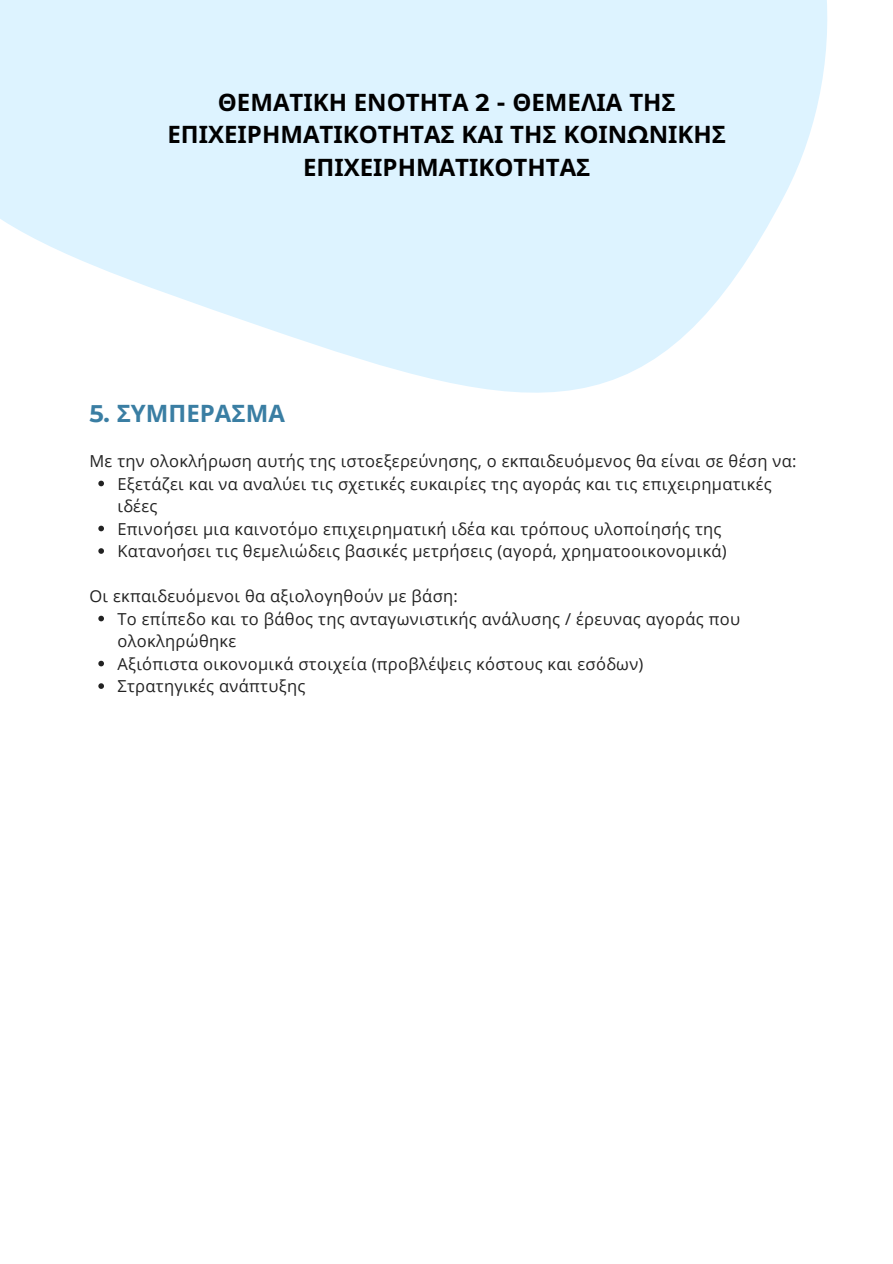
<style>
.page{position:relative;width:893px;height:1264px;background:#fff}
.page>*{position:absolute;margin:0;border:0;box-sizing:border-box;transform-origin:0 0}
.t1{font:700 24px/32.5px "Noto Sans";color:#000;text-align:center}
.t2{font:700 24px "Noto Sans";color:#3a7ea3}
.t3{font:16.5px/22.5px "Open Sans";letter-spacing:.02em;color:#222}
.s1{font-family:"Montserrat"}
</style>
<div class="page">
<svg style="left:0;top:0;width:828px;height:393px;fill:#ddf3ff"></svg>
<svg style="left:98px;top:480px;width:6px;height:6px"></svg>
<svg style="left:98px;top:525px;width:6px;height:6px"></svg>
<svg style="left:98px;top:548px;width:6px;height:6px"></svg>
<svg style="left:98px;top:615px;width:6px;height:6px"></svg>
<svg style="left:98px;top:660px;width:6px;height:6px"></svg>
<svg style="left:98px;top:683px;width:6px;height:6px"></svg>
<p class="t1" style="left:167px;top:85px;width:560px">ΘΕΜΑΤΙΚΗ ΕΝΟΤΗΤΑ <span class="s1">2 -</span> ΘΕΜΕΛΙΑ ΤΗΣ<br>ΕΠΙΧΕΙΡΗΜΑΤΙΚΟΤΗΤΑΣ ΚΑΙ ΤΗΣ ΚΟΙΝ<span class="s1">Ω</span>ΝΙΚΗΣ<br>ΕΠΙΧΕΙΡΗΜΑΤΙΚΟΤΗΤΑΣ</p>
<p class="t2" style="left:89px;top:396px;width:197px"><span class="s1">5.</span> ΣΥΜΠΕΡΑΣΜΑ</p>
<p class="t3" style="left:89px;top:449px;width:708px">Με την ολοκλήρωση αυτής της ιστοεξερεύνησης, ο εκπαιδευόμενος θα είναι σε θέση να:</p>
<p class="t3" style="left:117px;top:472px;width:656px">Εξετάζει και να αναλύει τις σχετικές ευκαιρίες της αγοράς και τις επιχειρηματικές ιδέες</p>
<p class="t3" style="left:117px;top:517px;width:605px">Επινοήσει μια καινοτόμο επιχειρηματική ιδέα και τρόπους υλοποίησής της</p>
<p class="t3" style="left:117px;top:539px;width:611px">Κατανοήσει τις θεμελιώδεις βασικές μετρήσεις (αγορά, χρηματοοικονομικά)</p>
<p class="t3" style="left:89px;top:584px;width:370px">Οι εκπαιδευόμενοι θα αξιολογηθούν με βάση:</p>
<p class="t3" style="left:117px;top:607px;width:624px">Το επίπεδο και το βάθος της ανταγωνιστικής ανάλυσης / έρευνας αγοράς που ολοκληρώθηκε</p>
<p class="t3" style="left:117px;top:652px;width:527px">Αξιόπιστα οικονομικά στοιχεία (προβλέψεις κόστους και εσόδων)</p>
<p class="t3" style="left:117px;top:674px;width:189px">Στρατηγικές ανάπτυξης</p>
</div>
